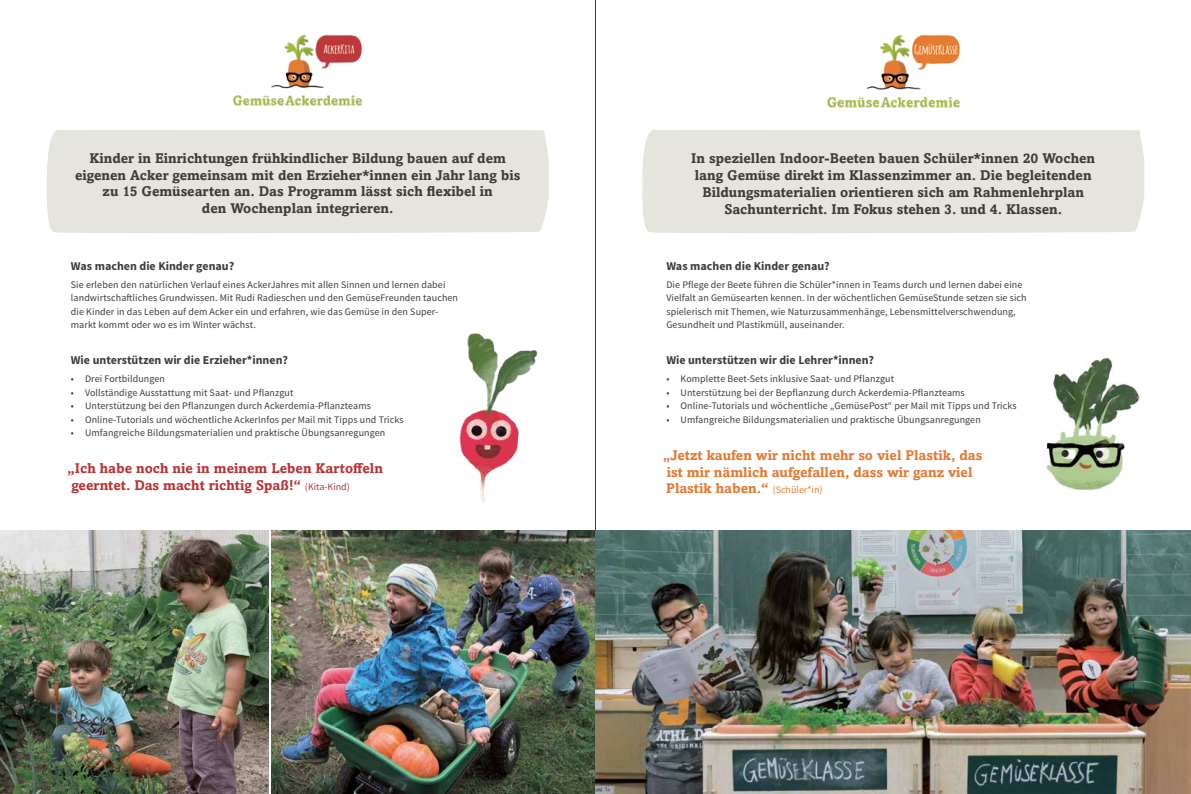
<style>
.page{position:relative;width:1191px;height:794px;background:#fff}
.page>*{position:absolute;margin:0;border:0;box-sizing:border-box;transform-origin:0 0}
.t1{font:700 14px/16.8px "Amasis MT Pro";color:#413c38;text-align:center}
.t2{font:700 14px/16.8px "Amasis MT Pro";color:#e37a32}
.t3{font:700 14px/16.8px "Amasis MT Pro";color:#ba3436}
.t4{font:700 12px "Source Sans Pro";color:#413c38}
.t5{font:10px/13.5px "Source Sans Pro";letter-spacing:.01em;color:#413c38}
.s1{font-family:"Source Sans Pro";font-weight:400;font-size:10px}
</style>
<div class="page">
<hr style="left:595px;top:0;width:1px;height:794px;background:#413c38">
<img style="left:271px;top:531px;width:920px;height:263px">
<img style="left:0;top:531px;width:269px;height:263px">
<img style="left:1046px;top:357px;width:94px;height:133px">
<img style="left:459px;top:333px;width:79px;height:170px">
<img style="left:827px;top:34px;width:133px;height:74px">
<img style="left:233px;top:34px;width:130px;height:72px">
<div style="left:47px;top:130px;width:502px;height:103px;background:#e5e5de"></div>
<div style="left:642px;top:130px;width:502px;height:103px;background:#e5e5de"></div>
<h1 class="t1" style="left:75px;top:149px;width:447px">Kinder in Einrichtungen frühkindlicher Bildung bauen auf dem eigenen Acker gemeinsam mit den Erzieher*innen ein Jahr lang bis zu 15 Gemüsearten an. Das Programm lässt sich flexibel in<br>den Wochenplan integrieren.</h1>
<h1 class="t1" style="left:691px;top:150px;width:405px">In speziellen Indoor-Beeten bauen Schüler*innen 20 Wochen lang Gemüse direkt im Klassenzimmer an. Die begleitenden Bildungsmaterialien orientieren sich am Rahmenlehrplan Sachunterricht. Im Fokus stehen 3. und 4. Klassen.</h1>
<p class="t4" style="left:71px;top:258px;width:165px">Was machen die Kinder genau?</p>
<p class="t5" style="left:71px;top:278px;width:389px">Sie erleben den natürlichen Verlauf eines AckerJahres mit allen Sinnen und lernen dabei landwirtschaftliches Grundwissen. Mit Rudi Radieschen und den GemüseFreunden tauchen die Kinder in das Leben auf dem Acker ein und erfahren, wie das Gemüse in den Super&shy;markt kommt oder wo es im Winter wächst.</p>
<p class="t4" style="left:71px;top:352px;width:218px">Wie unterstützen wir die Erzieher*innen?</p>
<p class="t5" style="left:71px;top:372px;width:96px">• Drei Fortbildungen</p>
<p class="t5" style="left:71px;top:386px;width:224px">• Vollständige Ausstattung mit Saat- und Pflanzgut</p>
<p class="t5" style="left:71px;top:399px;width:302px">• Unterstützung bei den Pflanzungen durch Ackerdemia-Pflanzteams</p>
<p class="t5" style="left:71px;top:413px;width:334px">• Online-Tutorials und wöchentliche AckerInfos per Mail mit Tipps und Tricks</p>
<p class="t5" style="left:71px;top:426px;width:316px">• Umfangreiche Bildungsmaterialien und praktische Übungsanregungen</p>
<h1 class="t3" style="left:67px;top:460px;width:317px">„Ich habe noch nie in meinem Leben Kartoffeln geerntet. Das macht richtig Spaß!“ <span class="s1">(Kita-Kind)</span></h1>
<p class="t4" style="left:666px;top:258px;width:165px">Was machen die Kinder genau?</p>
<p class="t5" style="left:666px;top:278px;width:362px">Die Pflege der Beete führen die Schüler*innen in Teams durch und lernen dabei eine Vielfalt an Gemüsearten kennen. In der wöchentlichen GemüseStunde setzen sie sich spielerisch mit Themen, wie Naturzusammenhänge, Lebensmittelverschwendung, Gesundheit und Plastikmüll, auseinander.</p>
<p class="t4" style="left:666px;top:352px;width:209px">Wie unterstützen wir die Lehrer*innen?</p>
<p class="t5" style="left:666px;top:372px;width:229px">• Komplette Beet-Sets inklusive Saat- und Pflanzgut</p>
<p class="t5" style="left:666px;top:386px;width:300px">• Unterstützung bei der Bepflanzung durch Ackerdemia-Pflanzteams</p>
<p class="t5" style="left:666px;top:399px;width:352px">• Online-Tutorials und wöchentliche „GemüsePost“ per Mail mit Tipps und Tricks</p>
<p class="t5" style="left:666px;top:413px;width:316px">• Umfangreiche Bildungsmaterialien und praktische Übungsanregungen</p>
<h1 class="t2" style="left:663px;top:446px;width:321px">„Jetzt kaufen wir nicht mehr so viel Plastik, das ist mir nämlich aufgefallen, dass wir ganz viel<br>Plastik haben.“ <span class="s1">(Schüler*in)</span></h1>
</div>
